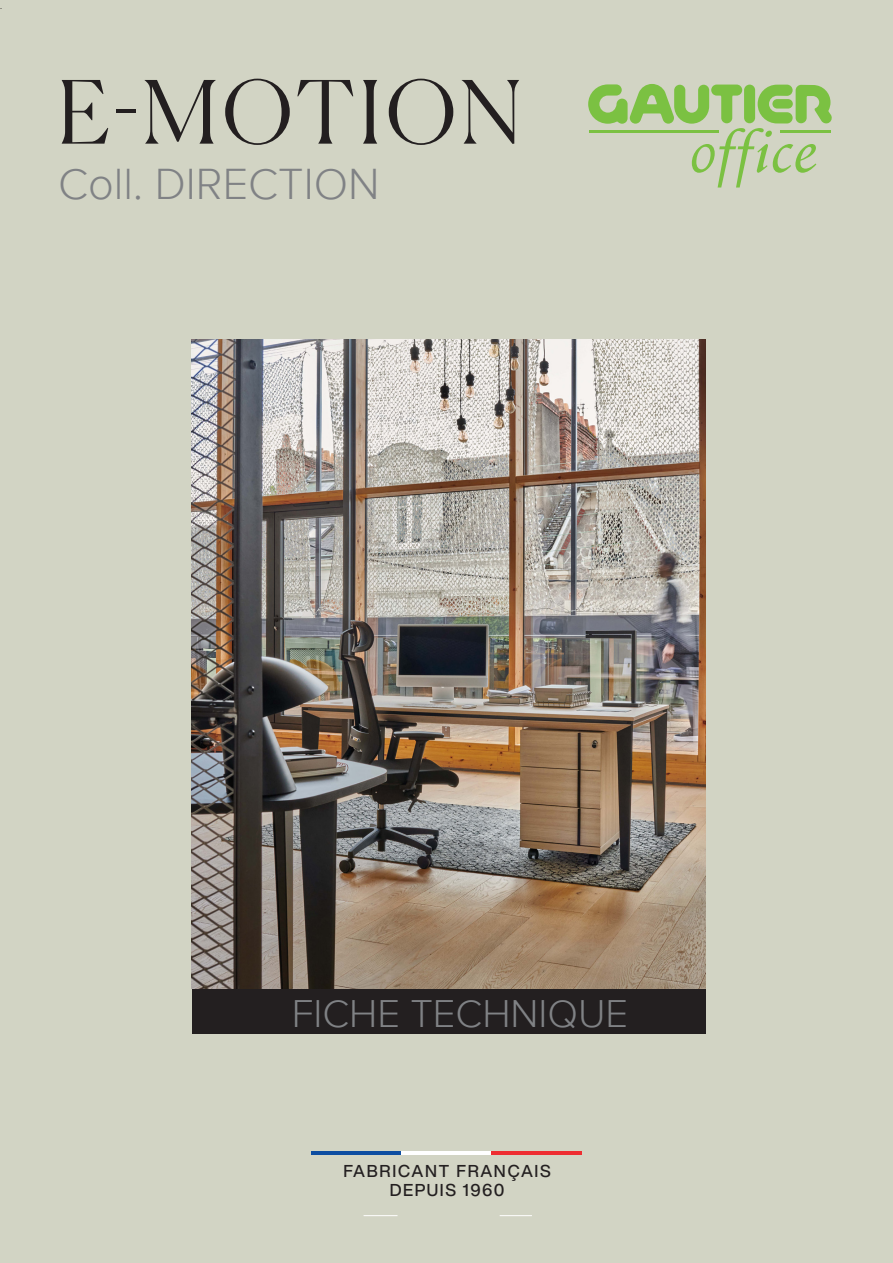
<style>
.page{position:relative;width:893px;height:1263px;background:#d2d4c4}
.page>*{position:absolute;margin:0;border:0;box-sizing:border-box;transform-origin:0 0}
.t1{font:300 87px "Canela";letter-spacing:.05em;color:#231f20}
.t2{font:300 45px "Proxima Nova";color:#808285}
.t3{font:300 40.05px "Proxima Nova";color:#808285}
.t4{font:500 16.95px/19.4px "Helvetica Now Display";letter-spacing:.09em;color:#231f20;text-align:center}
.t5{font:16.05px "Helvetica Now Text";letter-spacing:.07em;color:#231f20;scale:1.04 1}
.t6{font:300 14.85px "Helvetica Now Text";letter-spacing:.12em;color:#231f20}
.t7{font:italic 300 10.5px "Helvetica Now Display";color:#231f20}
</style>
<div class="page">
<div style="left:192px;top:989px;width:513px;height:45px;background:#231f20"></div>
<svg style="left:588px;top:84px;width:243px;height:103px"></svg>
<hr style="left:589px;top:131px;width:129px;height:2px;background:#7bc142">
<hr style="left:780px;top:131px;width:51px;height:2px;background:#7bc142">
<hr style="left:311px;top:1151px;width:90px;height:3px;background:#0d4da1">
<hr style="left:401px;top:1151px;width:91px;height:3px;background:#fff">
<hr style="left:492px;top:1151px;width:90px;height:3px;background:#ee2d31">
<hr style="left:364px;top:1215px;width:33px;height:1px;background:#fff">
<hr style="left:500px;top:1215px;width:32px;height:1px;background:#fff">
<img style="left:192px;top:339px;width:513px;height:650px">
<p class="t7" style="left:0;top:-2px;width:7px">.</p>
<p class="t1" style="left:57px;top:44px;width:466px">E-MOTION</p>
<h2 class="t2" style="left:58px;top:158px;width:323px">Coll. DIRECTION</h2>
<p class="t3" style="left:292px;top:991px;width:338px">FICHE TECHNIQUE</p>
<p class="t4" style="left:343px;top:1161px;width:209px">FABRICANT FRANÇAIS<br>DEPUIS 1960</p>
<p class="t5" style="left:343px;top:1161px;width:201px">FABRICANT FRANÇAIS</p>
<p class="t6" style="left:390px;top:1180px;width:115px">DEPUIS 1960</p>
</div>
